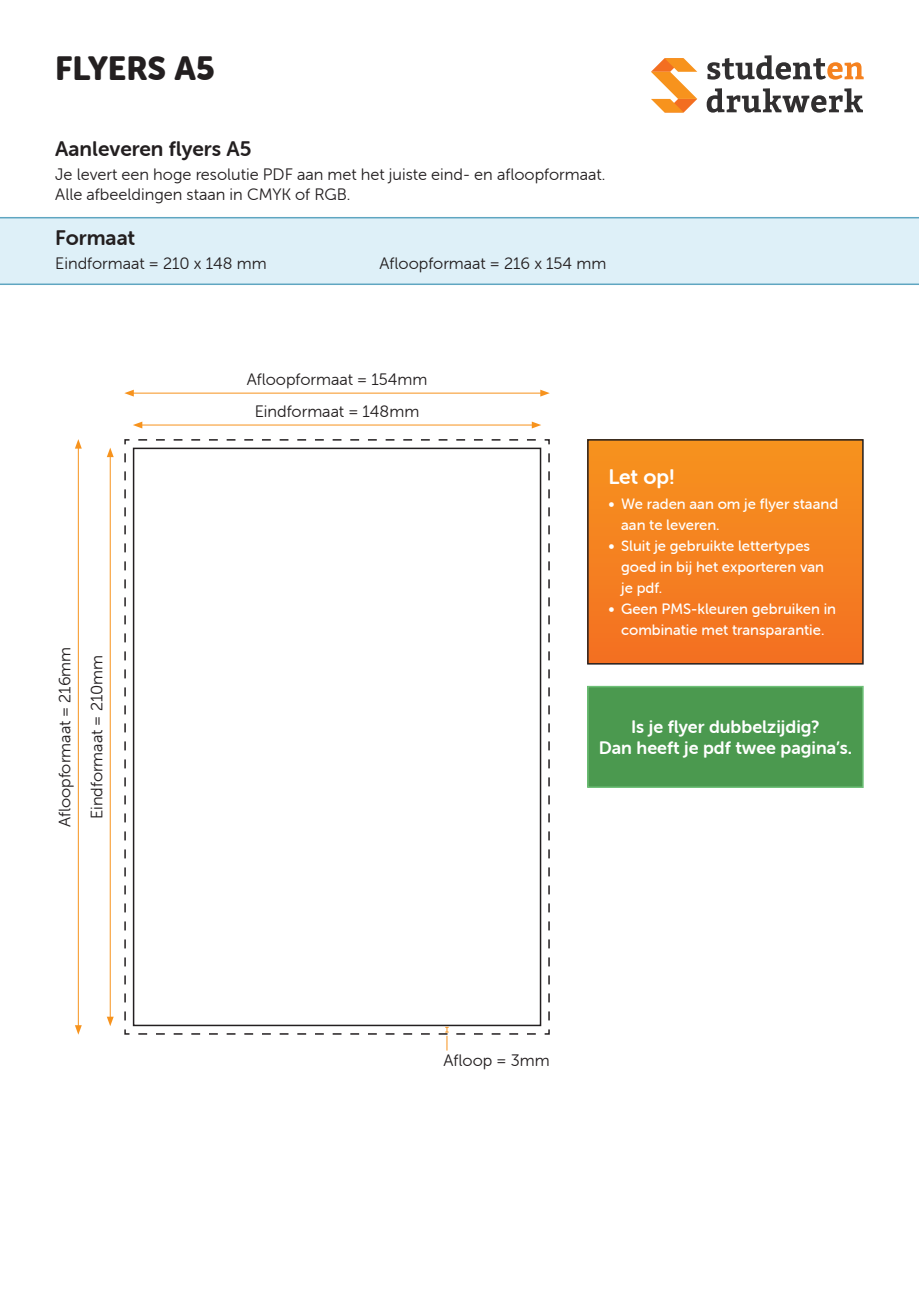
<style>
.page{position:relative;width:919px;height:1289px;background:#fff}
.page>*{position:absolute;margin:0;border:0;box-sizing:border-box;transform-origin:0 0}
.t1{font:33px "Museo Sans Rounded 900";color:#231f20}
.t2{font:21px "Museo Sans Rounded 700";color:#231f20}
.t3{font:21px "Museo Sans Rounded 700";color:#fff}
.t4{font:18px/21.6px "Museo Sans Rounded 700";color:#fff;text-align:center}
.t5{font:16.5px/19.8px "Museo Sans Rounded 300";color:#231f20}
.t6{font:15px/21px "Museo Sans Rounded 500";color:#fff}
</style>
<div class="page">
<svg style="left:651px;top:58px;width:46px;height:54px"></svg>
<svg style="left:707px;top:55px;width:156px;height:25px"></svg>
<svg style="left:706px;top:88px;width:156px;height:25px"></svg>
<div style="left:0;top:217px;width:918px;height:68px;background:#def0f8"></div>
<div style="left:588px;top:440px;width:274px;height:224px;background:linear-gradient(to bottom,#f6931e,#f37022)"></div>
<div style="left:587px;top:439px;width:276px;height:225px;border:2px solid #231f20"></div>
<div style="left:587px;top:685px;width:277px;height:103px;background:#4b994f"></div>
<svg style="left:124px;top:439px;width:426px;height:596px"></svg>
<hr style="left:140px;top:424px;width:394px;height:1px;background:#f7931d">
<svg style="left:133px;top:421px;width:9px;height:7px"></svg>
<svg style="left:531px;top:421px;width:10px;height:7px"></svg>
<hr style="left:131px;top:393px;width:411px;height:1px;background:#f7931d">
<svg style="left:124px;top:389px;width:10px;height:7px"></svg>
<svg style="left:540px;top:389px;width:9px;height:7px"></svg>
<hr style="left:110px;top:455px;width:1px;height:564px;background:#f7931d">
<svg style="left:107px;top:447px;width:7px;height:10px"></svg>
<svg style="left:107px;top:1016px;width:7px;height:10px"></svg>
<hr style="left:78px;top:446px;width:1px;height:581px;background:#f7931d">
<svg style="left:75px;top:439px;width:7px;height:9px"></svg>
<svg style="left:75px;top:1025px;width:7px;height:9px"></svg>
<div style="left:133px;top:447px;width:408px;height:579px;border:2px solid #231f20"></div>
<svg style="left:138px;top:1026px;width:402px;height:24px"></svg>
<h1 class="t1" style="left:55px;top:50px;width:161px">FLYERS A5</h1>
<p class="t2" style="left:55px;top:137px;width:198px">Aanleveren flyers A5</p>
<p class="t5" style="left:55px;top:165px;width:551px">Je levert een hoge resolutie PDF aan met het juiste eind- en afloopformaat.<br>Alle afbeeldingen staan in CMYK of RGB.</p>
<p class="t2" style="left:55px;top:226px;width:81px">Formaat</p>
<p class="t5" style="left:55px;top:254px;width:213px">Eindformaat = 210 x 148 mm</p>
<p class="t5" style="left:379px;top:254px;width:228px">Afloopformaat = 216 x 154 mm</p>
<p class="t5" style="left:247px;top:370px;width:182px">Afloopformaat = 154mm</p>
<p class="t5" style="left:55px;top:827px;width:182px;rotate:-90deg">Afloopformaat = 216mm</p>
<p class="t5" style="left:87px;top:819px;width:166px;rotate:-90deg">Eindformaat = 210mm</p>
<p class="t5" style="left:255px;top:402px;width:166px">Eindformaat = 148mm</p>
<p class="t3" style="left:608px;top:465px;width:68px">Let op!</p>
<p class="t6" style="left:621px;top:493px;width:218px;text-indent:-13px">• We raden aan om je flyer staand aan te leveren.</p>
<p class="t6" style="left:621px;top:535px;width:204px;text-indent:-13px">• Sluit je gebruikte lettertypes goed in bij het exporteren van je pdf.</p>
<p class="t6" style="left:608px;top:598px;width:229px;text-align:center">• Geen PMS-kleuren gebruiken in combinatie met transparantie.</p>
<p class="t4" style="left:598px;top:716px;width:255px">Is je flyer dubbelzijdig?<br>Dan heeft je pdf twee pagina’s.</p>
<p class="t5" style="left:443px;top:1050px;width:108px">Afloop = 3mm</p>
</div>
